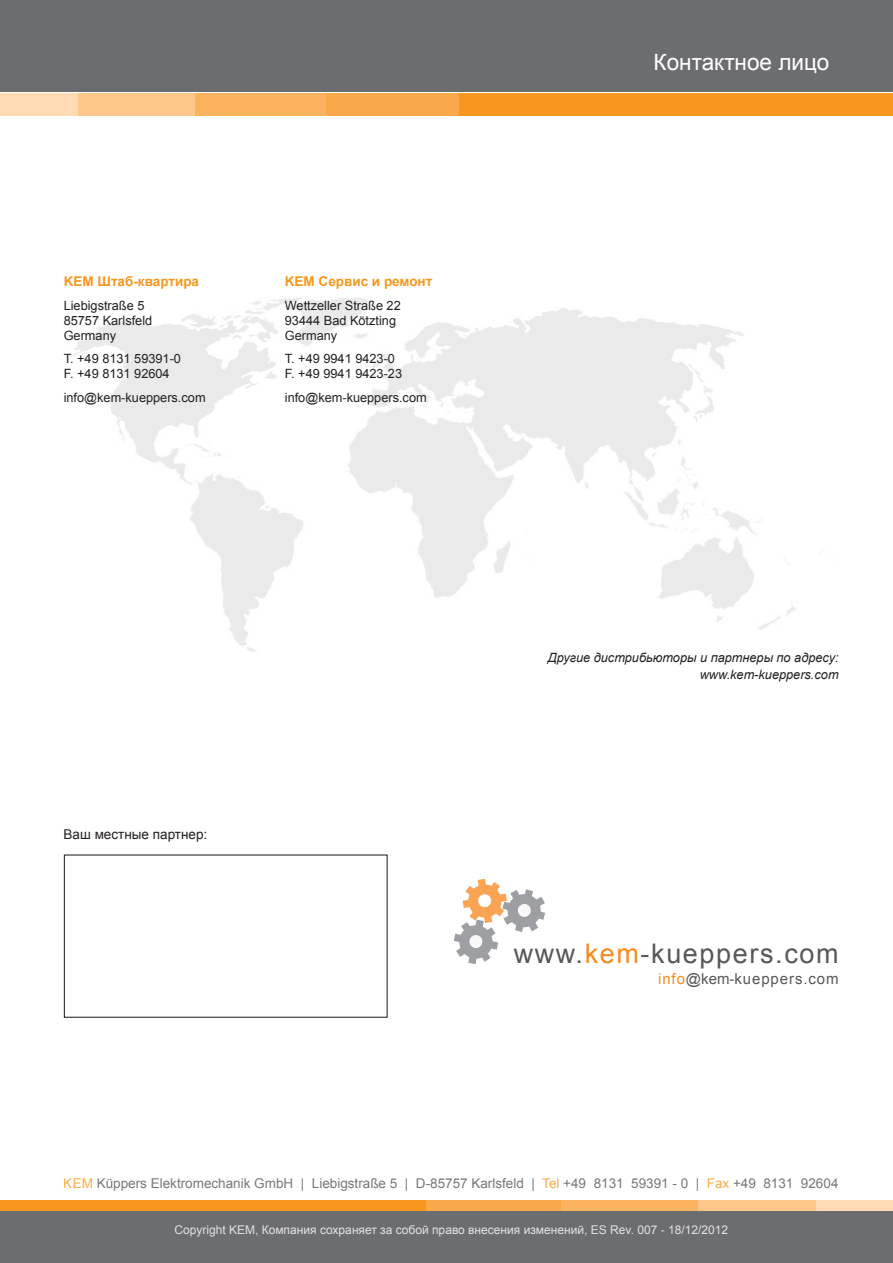
<style>
.page{position:relative;width:893px;height:1263px;background:#fff}
.page>*{position:absolute;margin:0;border:0;box-sizing:border-box;transform-origin:0 0}
.t1{font:27px "Arial";letter-spacing:.06em;color:#57585a}
.t2{font:22.5px "Arial";color:#fff}
.t3{font:15px "Arial";letter-spacing:.06em;color:#57585a}
.t4{font:13.5px "Arial";color:#57585a}
.t5{font:700 13.5px "Arial";color:#f7971d}
.t6{font:13.5px "Arial";color:#231f20}
.t7{font:12.75px/15px "Arial";color:#231f20}
.t8{font:italic 12.75px/16.5px "Arial";color:#231f20;text-align:right}
.t9{font:12px "Arial";color:#fff}
.s1{color:#f68b1f}
.s2{color:#f7971d}
</style>
<div class="page">
<div style="left:0;top:0;width:893px;height:92px;background:#6c6d70"></div>
<hr style="left:0;top:94px;width:3px;height:22px;background:#fedbb3">
<div style="left:3px;top:94px;width:890px;height:22px;background:#fedbb3"></div>
<div style="left:79px;top:94px;width:814px;height:22px;background:#fdc889"></div>
<div style="left:196px;top:94px;width:697px;height:22px;background:#fbb35f"></div>
<div style="left:327px;top:94px;width:566px;height:22px;background:#faa94a"></div>
<div style="left:460px;top:94px;width:433px;height:22px;background:#f7971d"></div>
<div style="left:0;top:1211px;width:893px;height:52px;background:#6c6d70"></div>
<div style="left:0;top:1200px;width:893px;height:11px;background:#fedbb3"></div>
<div style="left:1px;top:1200px;width:814px;height:11px;background:#fdc889"></div>
<div style="left:1px;top:1200px;width:696px;height:11px;background:#fbb35f"></div>
<div style="left:1px;top:1200px;width:560px;height:11px;background:#faa94a"></div>
<div style="left:1px;top:1200px;width:425px;height:11px;background:#f7971d"></div>
<svg style="left:454px;top:879px;width:91px;height:85px"></svg>
<div style="left:64px;top:854px;width:324px;height:164px;border:1px solid #231f20"></div>
<p class="t5" style="left:64px;top:272px;width:137px">KEM Штаб-квартира</p>
<p class="t7" style="left:64px;top:298px;width:90px">Liebigstraße 5<br>85757 Karlsfeld<br>Germany</p>
<p class="t7" style="left:64px;top:351px;width:119px">T. +49 8131 59391-0<br>F. +49 8131 92604</p>
<p class="t7" style="left:64px;top:390px;width:143px">info@kem-kueppers.com</p>
<p class="t5" style="left:285px;top:272px;width:149px">KEM Сервис и ремонт</p>
<p class="t7" style="left:285px;top:298px;width:117px">Wettzeller Straße 22<br>93444 Bad Kötzting<br>Germany</p>
<p class="t7" style="left:285px;top:351px;width:119px">T. +49 9941 9423-0<br>F. +49 9941 9423-23</p>
<p class="t7" style="left:285px;top:390px;width:143px">info@kem-kueppers.com</p>
<h2 class="t2" style="left:654px;top:48px;width:177px">Контактное лицо</h2>
<p class="t6" style="left:64px;top:825px;width:145px">Ваш местные партнер:</p>
<p class="t8" style="left:548px;top:650px;width:292px">Другие дистрибьюторы и партнеры по адресу: www.kem-kueppers.com</p>
<h1 class="t1" style="left:514px;top:936px;width:326px">www.<span class="s1">kem</span>-kueppers.com</h1>
<p class="t3" style="left:658px;top:968px;width:182px"><span class="s1">info</span>@kem-kueppers.com</p>
<p class="t4" style="left:64px;top:1175px;width:776px"><span class="s2">KEM</span> Küppers Elektromechanik GmbH | Liebigstraße 5 | D-85757 Karlsfeld | <span class="s2">Tel</span> +49 8131 59391 - 0 | <span class="s2">Fax</span> +49 8131 92604</p>
<p class="t9" style="left:174px;top:1222px;width:555px">Copyright KEM, Компания сохраняет за собой право внесения изменений, ES Rev. 007 - 18/12/2012</p>
</div>
